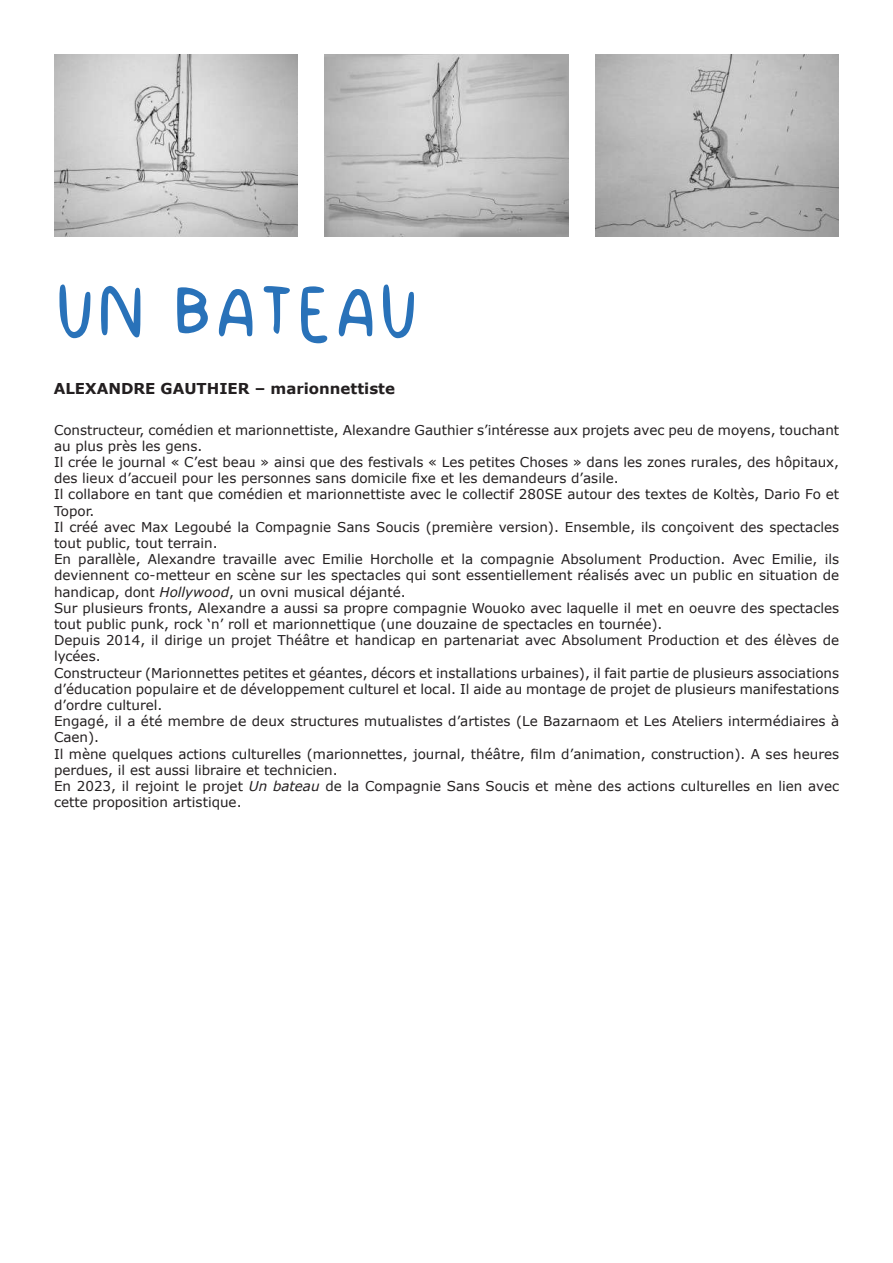
<style>
.page{position:relative;width:893px;height:1263px;background:#fff}
.page>*{position:absolute;margin:0;border:0;box-sizing:border-box;transform-origin:0 0}
.t1{font:105px "Handwriting";color:#2972b9}
.t2{font:700 15px "Verdana";color:#231f20}
.t3{font:13.5px/16.2px "Verdana";color:#231f20}
.s1{font-style:italic}
</style>
<div class="page">
<img style="left:54px;top:54px;width:243px;height:183px">
<img style="left:325px;top:54px;width:243px;height:183px">
<img style="left:595px;top:54px;width:244px;height:183px">
<h1 class="t1" style="left:54px;top:254px;width:366px">UN BATEAU</h1>
<p class="t2" style="left:54px;top:378px;width:343px">ALEXANDRE GAUTHIER – marionnettiste</p>
<p class="t3" style="left:54px;top:421px;width:787px">Constructeur, comédien et marionnettiste, Alexandre Gauthier s’intéresse aux projets avec peu de moyens, touchant au plus près les gens.<br>Il crée le journal « C’est beau » ainsi que des festivals « Les petites Choses » dans les zones rurales, des hôpitaux, des lieux d’accueil pour les personnes sans domicile fixe et les demandeurs d’asile.<br>Il collabore en tant que comédien et marionnettiste avec le collectif 280SE autour des textes de Koltès, Dario Fo et Topor.<br>Il créé avec Max Legoubé la Compagnie Sans Soucis (première version). Ensemble, ils conçoivent des spectacles tout public, tout terrain.<br>En parallèle, Alexandre travaille avec Emilie Horcholle et la compagnie Absolument Production. Avec Emilie, ils deviennent co-metteur en scène sur les spectacles qui sont essentiellement réalisés avec un public en situation de handicap, dont <span class="s1">Hollywood</span>, un ovni musical déjanté.<br>Sur plusieurs fronts, Alexandre a aussi sa propre compagnie Wouoko avec laquelle il met en oeuvre des spectacles tout public punk, rock ‘n’ roll et marionnettique (une douzaine de spectacles en tournée).<br>Depuis 2014, il dirige un projet Théâtre et handicap en partenariat avec Absolument Production et des élèves de lycées.<br>Constructeur (Marionnettes petites et géantes, décors et installations urbaines), il fait partie de plusieurs associations d’éducation populaire et de développement culturel et local. Il aide au montage de projet de plusieurs manifestations d’ordre culturel.<br>Engagé, il a été membre de deux structures mutualistes d’artistes (Le Bazarnaom et Les Ateliers intermédiaires à Caen).<br>Il mène quelques actions culturelles (marionnettes, journal, théâtre, film d’animation, construction). A ses heures perdues, il est aussi libraire et technicien.<br>En 2023, il rejoint le projet <span class="s1">Un bateau</span> de la Compagnie Sans Soucis et mène des actions culturelles en lien avec cette proposition artistique.</p>
</div>
